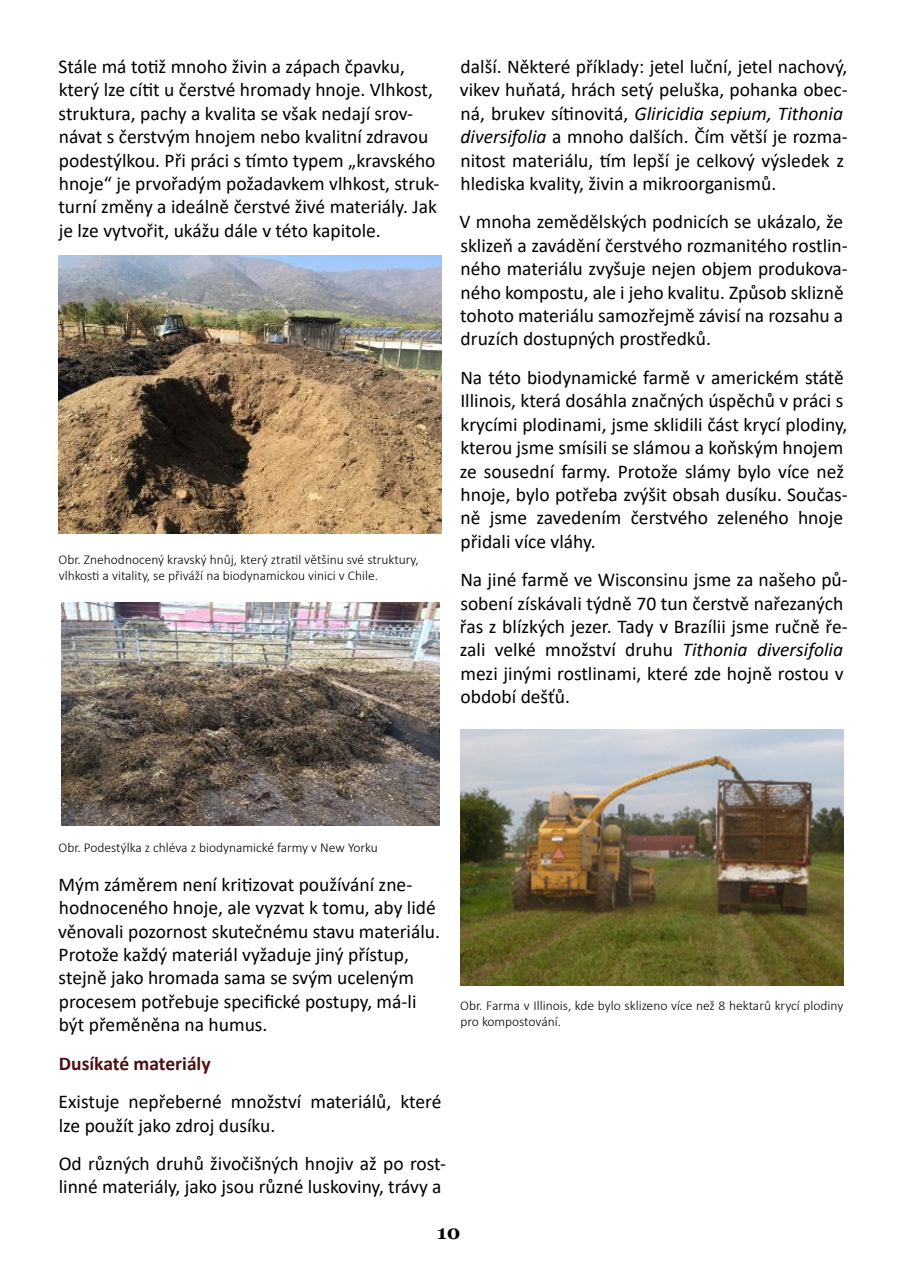
<style>
.page{position:relative;width:902px;height:1272px;background:#fff}
.page>*{position:absolute;margin:0;border:0;box-sizing:border-box;transform-origin:0 0}
.Hlavní_text{font:19.5px/23.4px "Calibri";color:#000}
.Nadpis{font:19.5px/23.4px "Calibri";color:#000}
.Nadpis-2{font:700 19.5px "Calibri";color:#4c1010}
.t1{font:700 19.5px "Georgia";color:#000}
.Nadpis-3{font:300 13.5px/16.2px "Calibri";color:#000}
.Hlavní_text-2{font:300 13.5px/16.2px "Calibri";color:#000}
.s1{font-style:italic}
</style>
<div class="page">
<img style="left:58px;top:256px;width:384px;height:277px">
<img style="left:61px;top:602px;width:378px;height:223px">
<img style="left:460px;top:729px;width:383px;height:256px">
<p class="Nadpis" style="left:58px;top:54px;width:382px">Stále má totiž mnoho živin a zápach čpavku, který lze cítit u čerstvé hromady hnoje. Vlhkost, struktura, pachy a kvalita se však nedají srov&shy;návat s čerstvým hnojem nebo kvalitní zdravou podestýlkou. Při práci s tímto typem „kravského hnoje“ je prvořadým požadavkem vlhkost, struk&shy;turní změny a ideálně čerstvé živé materiály. Jak je lze vytvořit, ukážu dále v této kapitole.</p>
<p class="Nadpis-3" style="left:59px;top:551px;width:362px">Obr. Znehodnocený kravský hnůj, který ztratil většinu své struktury, vlhkosti a vitality, se přiváží na biodynamickou vinici v Chile.</p>
<p class="Hlavní_text" style="left:460px;top:54px;width:389px">další. Některé příklady: jetel luční, jetel nachový, vikev huňatá, hrách setý peluška, pohanka obec&shy;ná, brukev sítinovitá, <span class="s1">Gliricidia sepium, Tithonia diversifolia</span> a mnoho dalších. Čím větší je rozma&shy;nitost materiálu, tím lepší je celkový výsledek z hlediska kvality, živin a mikroorganismů.</p>
<p class="Hlavní_text" style="left:459px;top:210px;width:390px">V mnoha zemědělských podnicích se ukázalo, že sklizeň a zavádění čerstvého rozmanitého rostlin&shy;ného materiálu zvyšuje nejen objem produkova&shy;ného kompostu, ale i jeho kvalitu. Způsob sklizně tohoto materiálu samozřejmě závisí na rozsahu a druzích dostupných prostředků.</p>
<p class="Hlavní_text" style="left:460px;top:365px;width:389px">Na této biodynamické farmě v americkém státě Illinois, která dosáhla značných úspěchů v práci s krycími plodinami, jsme sklidili část krycí plodiny, kterou jsme smísili se slámou a koňským hnojem ze sousední farmy. Protože slámy bylo více než hnoje, bylo potřeba zvýšit obsah dusíku. Součas&shy;ně jsme zavedením čerstvého zeleného hnoje přidali více vláhy.</p>
<p class="Hlavní_text" style="left:460px;top:567px;width:389px">Na jiné farmě ve Wisconsinu jsme za našeho pů&shy;sobení získávali týdně 70 tun čerstvě nařezaných řas z blízkých jezer. Tady v Brazílii jsme ručně ře&shy;zali velké množství druhu <span class="s1">Tithonia diversifolia </span>mezi jinými rostlinami, které zde hojně rostou v období dešťů.</p>
<p class="Nadpis-3" style="left:59px;top:839px;width:321px">Obr. Podestýlka z chléva z biodynamické farmy v New Yorku</p>
<p class="Nadpis" style="left:58px;top:872px;width:383px">Mým záměrem není kritizovat používání zne&shy;hodnoceného hnoje, ale vyzvat k tomu, aby lidé věnovali pozornost skutečnému stavu materiálu.<br>Protože každý materiál vyžaduje jiný přístup, stejně jako hromada sama se svým uceleným procesem potřebuje specifické postupy, má-li být přeměněna na humus.</p>
<p class="Nadpis-2" style="left:59px;top:1049px;width:153px">Dusíkaté materiály</p>
<p class="Hlavní_text" style="left:59px;top:1089px;width:384px">Existuje nepřeberné množství materiálů, které lze použít jako zdroj dusíku.</p>
<p class="Hlavní_text" style="left:59px;top:1151px;width:389px">Od různých druhů živočišných hnojiv až po rost&shy;linné materiály, jako jsou různé luskoviny, trávy a</p>
<p class="Hlavní_text-2" style="left:460px;top:997px;width:384px">Obr. Farma v Illinois, kde bylo sklizeno více než 8 hektarů krycí plodiny pro kompostování.</p>
<p class="t1" style="left:437px;top:1219px;width:25px">10</p>
</div>
